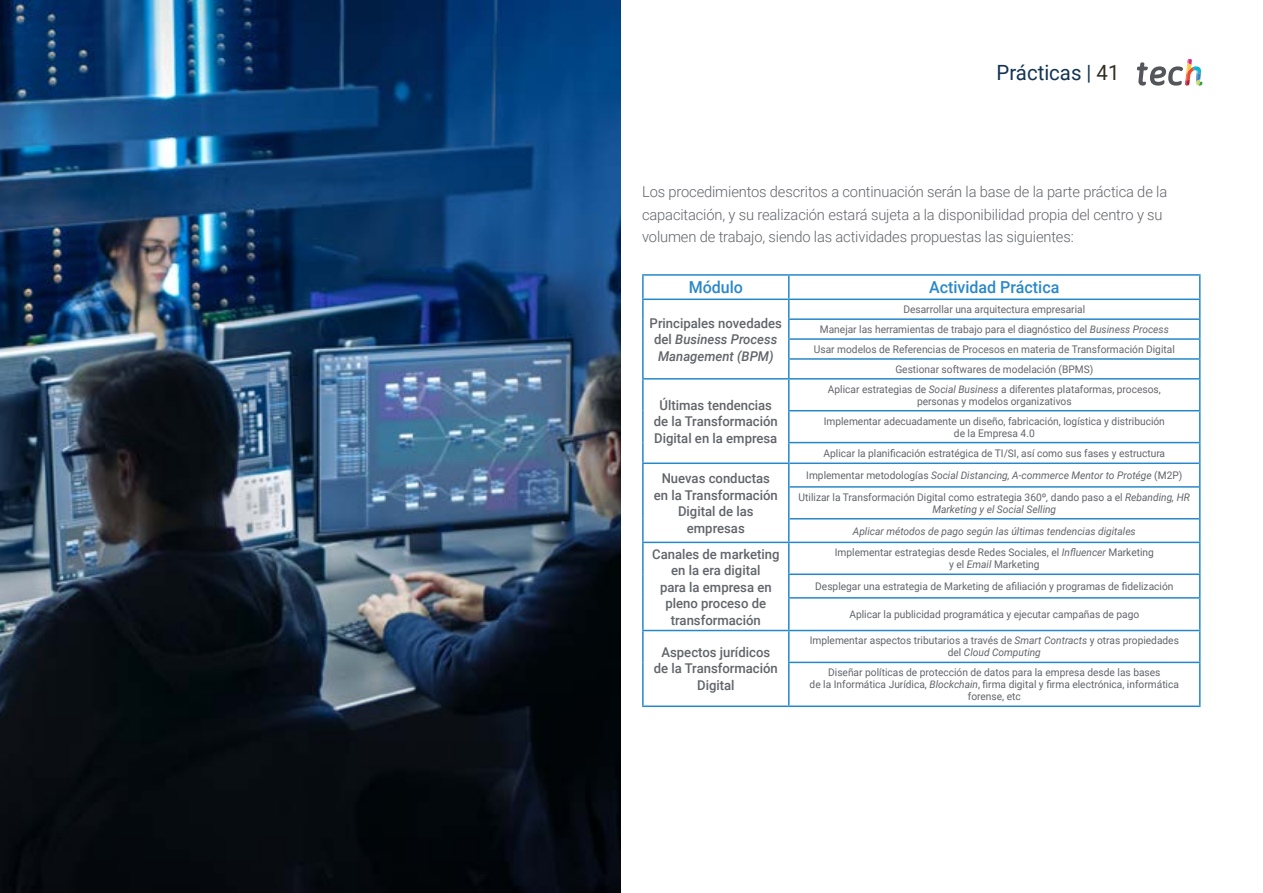
<style>
.page{position:relative;width:1263px;height:893px;background:#fff}
.page>*{position:absolute;margin:0;border:0;box-sizing:border-box;transform-origin:0 0}
.t1{font:21px "Roboto";color:#123352}
.t2{font:500 16.5px "Roboto";color:#2988c9}
.t3{font:300 15px/22.5px "Roboto";letter-spacing:-.01em;color:#61646a}
.t4{font:500 13.5px/16.5px "Roboto";color:#61646a;text-align:center}
.t5{font:italic 500 13.5px/16.5px "Roboto";color:#61646a;text-align:center}
.t6{font:10.5px/12px "Roboto";color:#61646a;text-align:center}
.t7{font:italic 10.5px/21.8px "Roboto";color:#61646a;text-align:center}
.s1{color:#312e20}
.s2{font-style:normal}
.s3{font-style:italic}
</style>
<div class="page">
<img style="left:0;top:0;width:621px;height:893px">
<svg style="left:1137px;top:59px;width:65px;height:27px"></svg>
<hr style="left:642px;top:705px;width:147px;height:2px;background:#2488c9">
<hr style="left:789px;top:462px;width:410px;height:2px;background:#2988c9">
<hr style="left:789px;top:486px;width:410px;height:2px;background:#2988c9">
<hr style="left:789px;top:518px;width:410px;height:1px;background:#2988c9">
<hr style="left:642px;top:274px;width:147px;height:2px;background:#2488c9">
<hr style="left:642px;top:276px;width:2px;height:23px;background:#2488c9">
<hr style="left:789px;top:274px;width:411px;height:2px;background:#2488c9">
<hr style="left:789px;top:299px;width:411px;height:1px;background:#2488c9">
<hr style="left:788px;top:318px;width:412px;height:2px;background:#2488c9">
<hr style="left:788px;top:338px;width:412px;height:2px;background:#2488c9">
<svg style="left:1199px;top:276px;width:1px;height:102px"></svg>
<hr style="left:642px;top:380px;width:2px;height:31px;background:#2488c9">
<hr style="left:788px;top:380px;width:1px;height:30px;background:#2488c9">
<hr style="left:1199px;top:380px;width:1px;height:30px;background:#2488c9">
<hr style="left:642px;top:411px;width:2px;height:32px;background:#2488c9">
<hr style="left:788px;top:410px;width:412px;height:1px;background:#2488c9">
<hr style="left:788px;top:411px;width:1px;height:31px;background:#2488c9">
<hr style="left:1199px;top:411px;width:1px;height:31px;background:#2488c9">
<svg style="left:642px;top:443px;width:2px;height:19px"></svg>
<hr style="left:789px;top:542px;width:411px;height:1px;background:#2488c9">
<hr style="left:789px;top:705px;width:411px;height:2px;background:#2488c9">
<hr style="left:788px;top:358px;width:412px;height:2px;background:#2488c9">
<hr style="left:789px;top:378px;width:411px;height:2px;background:#2488c9">
<hr style="left:788px;top:442px;width:412px;height:1px;background:#2488c9">
<svg style="left:1199px;top:443px;width:1px;height:44px"></svg>
<hr style="left:1199px;top:487px;width:1px;height:32px;background:#2488c9">
<svg style="left:1199px;top:519px;width:1px;height:23px"></svg>
<hr style="left:1199px;top:543px;width:1px;height:30px;background:#2488c9">
<hr style="left:788px;top:573px;width:412px;height:2px;background:#2488c9">
<svg style="left:1199px;top:575px;width:1px;height:22px"></svg>
<hr style="left:788px;top:597px;width:412px;height:2px;background:#2488c9">
<hr style="left:1199px;top:599px;width:1px;height:31px;background:#2488c9">
<hr style="left:789px;top:630px;width:411px;height:1px;background:#2488c9">
<hr style="left:1199px;top:631px;width:1px;height:31px;background:#2488c9">
<hr style="left:788px;top:662px;width:412px;height:1px;background:#2488c9">
<hr style="left:1199px;top:663px;width:1px;height:42px;background:#2488c9">
<hr style="left:642px;top:542px;width:147px;height:1px;background:#2488c9">
<hr style="left:642px;top:462px;width:147px;height:2px;background:#2488c9">
<hr style="left:642px;top:464px;width:2px;height:23px;background:#2488c9">
<svg style="left:788px;top:443px;width:1px;height:44px"></svg>
<hr style="left:642px;top:487px;width:2px;height:32px;background:#2488c9">
<hr style="left:788px;top:487px;width:1px;height:32px;background:#2488c9">
<hr style="left:642px;top:519px;width:2px;height:23px;background:#2488c9">
<svg style="left:788px;top:519px;width:1px;height:23px"></svg>
<hr style="left:642px;top:543px;width:2px;height:31px;background:#2488c9">
<hr style="left:788px;top:543px;width:1px;height:30px;background:#2488c9">
<hr style="left:642px;top:574px;width:2px;height:24px;background:#2488c9">
<svg style="left:788px;top:575px;width:1px;height:22px"></svg>
<hr style="left:642px;top:598px;width:2px;height:32px;background:#2488c9">
<hr style="left:788px;top:599px;width:1px;height:31px;background:#2488c9">
<hr style="left:642px;top:630px;width:147px;height:1px;background:#2488c9">
<hr style="left:642px;top:631px;width:2px;height:31px;background:#2488c9">
<hr style="left:788px;top:631px;width:1px;height:31px;background:#2488c9">
<hr style="left:642px;top:662px;width:2px;height:43px;background:#2488c9">
<hr style="left:788px;top:663px;width:1px;height:42px;background:#2488c9">
<hr style="left:642px;top:299px;width:147px;height:1px;background:#2488c9">
<svg style="left:642px;top:300px;width:2px;height:19px"></svg>
<hr style="left:642px;top:319px;width:2px;height:20px;background:#2488c9">
<hr style="left:642px;top:339px;width:2px;height:20px;background:#2488c9">
<svg style="left:642px;top:359px;width:2px;height:19px"></svg>
<svg style="left:788px;top:276px;width:1px;height:102px"></svg>
<hr style="left:642px;top:378px;width:147px;height:2px;background:#2488c9">
<h1 class="t1" style="left:996px;top:57px;width:124px">Prácticas | <span class="s1">41</span></h1>
<p class="t3" style="left:642px;top:180px;width:527px">Los procedimientos descritos a continuación serán la base de la parte práctica de la capacitación, y su realización estará sujeta a la disponibilidad propia del centro y su volumen de trabajo, siendo las actividades propuestas las siguientes:</p>
<h2 class="t2" style="left:689px;top:276px;width:56px">Módulo</h2>
<h2 class="t2" style="left:929px;top:276px;width:132px">Actividad Práctica</h2>
<p class="t5" style="left:650px;top:314px;width:134px"><span class="s2">Principales novedades del</span> Business Process<br>Management (BPM)</p>
<p class="t6" style="left:814px;top:299px;width:362px;line-height:20px">Desarrollar una arquitectura empresarial<br>Manejar las herramientas de trabajo para el diagnóstico del <span class="s3">Business Process </span>Usar modelos de Referencias de Procesos en materia de Transformación Digital Gestionar softwares de modelación (BPMS)</p>
<p class="t4" style="left:654px;top:396px;width:126px">Últimas tendencias de la Transformación<br>Digital en la empresa</p>
<p class="t6" style="left:828px;top:383px;width:334px">Aplicar estrategias de <span class="s3">Social Business</span> a diferentes plataformas, procesos, personas y modelos organizativos</p>
<p class="t6" style="left:824px;top:414px;width:343px">Implementar adecuadamente un diseño, fabricación, logística y distribución de la Empresa 4.0</p>
<p class="t6" style="left:823px;top:447px;width:343px">Aplicar la planificación estratégica de TI/SI, así como sus fases y estructura</p>
<p class="t4" style="left:654px;top:470px;width:126px">Nuevas conductas en la Transformación<br>Digital de las empresas</p>
<p class="t6" style="left:799px;top:464px;width:393px;line-height:21.8px">Implementar metodologías <span class="s3">Social Distancing, A-commerce Mentor to Protége</span> (M2P)<br>Utilizar la Transformación Digital como estrategia 360º<span class="s3">,</span> dando paso a el <span class="s3">Rebanding, HR</span></p>
<p class="t7" style="left:853px;top:498px;width:284px">Marketing y el Social Selling<br>Aplicar métodos de pago según las últimas tendencias digitales</p>
<p class="t4" style="left:652px;top:545px;width:129px">Canales de marketing en la era digital<br>para la empresa en pleno proceso de transformación</p>
<p class="t6" style="left:835px;top:546px;width:321px">Implementar estrategias desde Redes Sociales, el <span class="s3">Influencer</span> Marketing y el <span class="s3">Email</span> Marketing</p>
<p class="t6" style="left:815px;top:580px;width:360px">Desplegar una estrategia de Marketing de afiliación y programas de fidelización</p>
<p class="t6" style="left:849px;top:608px;width:291px">Aplicar la publicidad programática y ejecutar campañas de pago</p>
<p class="t4" style="left:654px;top:643px;width:126px">Aspectos jurídicos de la Transformación<br>Digital</p>
<p class="t6" style="left:810px;top:634px;width:371px">Implementar aspectos tributarios a través de <span class="s3">Smart Contracts</span> y otras propiedades del <span class="s3">Cloud Computing</span></p>
<p class="t6" style="left:810px;top:666px;width:371px">Diseñar políticas de protección de datos para la empresa desde las bases<br>de la Informática Jurídica, <span class="s3">Blockchain</span>, firma digital y firma electrónica, informática forense, etc</p>
</div>
